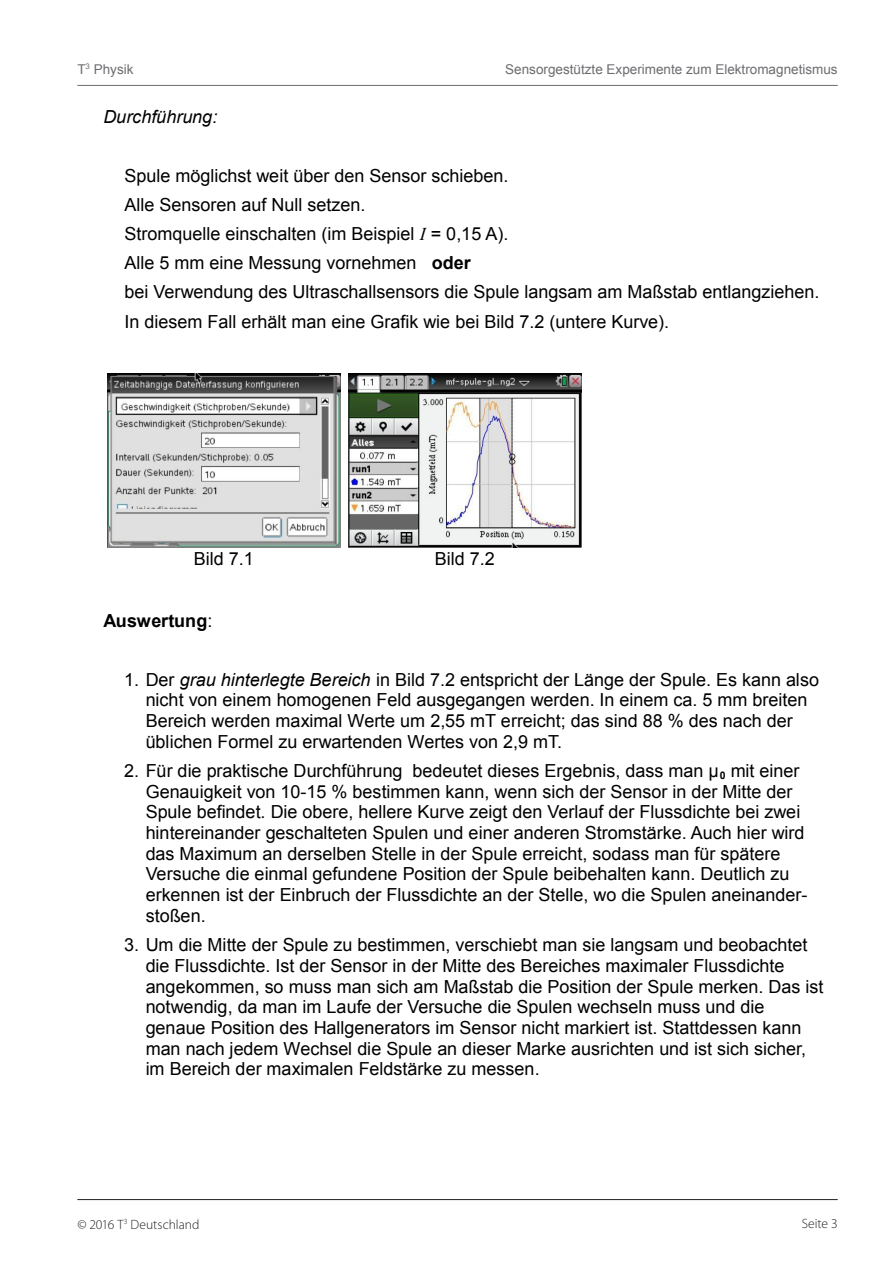
<style>
.page{position:relative;width:893px;height:1263px;background:#fff}
.page>*{position:absolute;margin:0;border:0;box-sizing:border-box;transform-origin:0 0}
.t1{font:18px/20.7px "Arial";color:#000}
.t2{font:italic 18px "Arial";color:#000}
.t3{font:700 18px "Arial";color:#000}
.t4{font:13.5px "Arial";color:#6c6d70}
.t5{font:300 13.5px "Myriad Pro";color:#231f20}
.s1{font-family:"Times New Roman";font-style:italic}
.s2{font-weight:700}
.s3{font-weight:400}
.s4{font-style:italic}
.s5{font-style:inherit}
</style>
<div class="page">
<hr style="left:77px;top:1199px;width:761px;height:1px;background:#231f20">
<img style="left:107px;top:373px;width:233px;height:175px">
<img style="left:348px;top:373px;width:233px;height:175px">
<hr style="left:77px;top:85px;width:761px;height:1px;background:#6c6d70">
<p class="t4" style="left:77px;top:60px;width:58px">T<sup>3</sup> Physik</p>
<p class="t4" style="left:505px;top:60px;width:334px">Sensorgestützte Experimente zum Elektromagnetismus</p>
<p class="t2" style="left:103px;top:110px;width:115px">Durchführung:</p>
<p class="t1" style="left:125px;top:161px;width:696px;line-height:29.2px">Spule möglichst weit über den Sensor schieben.<br>Alle Sensoren auf Null setzen.<br>Stromquelle einschalten (im Beispiel <span class="s1">I</span> = 0,15 A).<br>Alle 5 mm eine Messung vornehmen <span class="s2">oder<br></span>bei Verwendung des Ultraschallsensors die Spule langsam am Maßstab entlangziehen.<br>In diesem Fall erhält man eine Grafik wie bei Bild 7.2 (untere Kurve).</p>
<p class="t1" style="left:194px;top:548px;width:61px">Bild 7.1</p>
<p class="t1" style="left:435px;top:548px;width:61px">Bild 7.2</p>
<p class="t3" style="left:103px;top:611px;width:111px">Auswertung<span class="s3">:</span></p>
<p class="t1" style="left:146px;top:669px;width:675px;text-indent:-22px">1. Der <span class="s4">grau hinterlegte Bereich</span> in Bild 7.2 entspricht der Länge der Spule. Es kann also nicht von einem homogenen Feld ausgegangen werde<span class="s5">n</span>. In einem ca. 5 mm breiten Bereich werden maximal Werte um 2,55 mT erreicht; das sind 88 % des nach der üblichen Formel zu erwartenden Wertes von 2,9 mT.</p>
<p class="t1" style="left:146px;top:761px;width:663px;text-indent:-22px">2. Für die praktische Durchführung bedeutet dieses Ergebnis, dass man μ<sub>0</sub> mit einer Genauigkeit von 10-15 % bestimmen kann, wenn sich der Sensor in der Mitte der Spule befindet. Die obere, hellere Kurve zeigt den Verlauf der Flussdichte bei zwei hintereinander geschalteten Spulen und <span class="s5">einer anderen</span> Stromstärke. Auch hier wird das Maximum an derselben Stelle in der Spule erreicht, sodass man für spätere Versuche die einmal gefundene Position der Spule beibehalten kann. Deutlich zu erkennen ist der Einbruch der Flussdichte an der Stelle, wo die Spulen aneinander&shy;stoßen.</p>
<p class="t1" style="left:146px;top:935px;width:679px;text-indent:-22px">3. Um die Mitte der Spule zu bestimmen<span class="s5">,</span> verschiebt man sie langsam und beobachtet die Flussdichte. Ist der Sensor in der Mitte des Bereiches maximaler Flussdichte angekommen, so muss man sich am Maßstab die Position der Spule merken. Das ist notwendig, da man im Laufe der Versuche die Spulen wechseln muss und die genaue Position des Hallgenerators im Sensor nicht markiert ist. Stattdessen kann man nach jedem Wechsel die Spule an dieser Marke ausrichten und ist sich sicher, im Bereich der maximalen Feldstärke zu messen.</p>
<p class="t5" style="left:77px;top:1216px;width:124px">© 2016 T<sup>3</sup> Deutschland</p>
<p class="t5" style="left:802px;top:1216px;width:37px">Seite 3</p>
</div>
